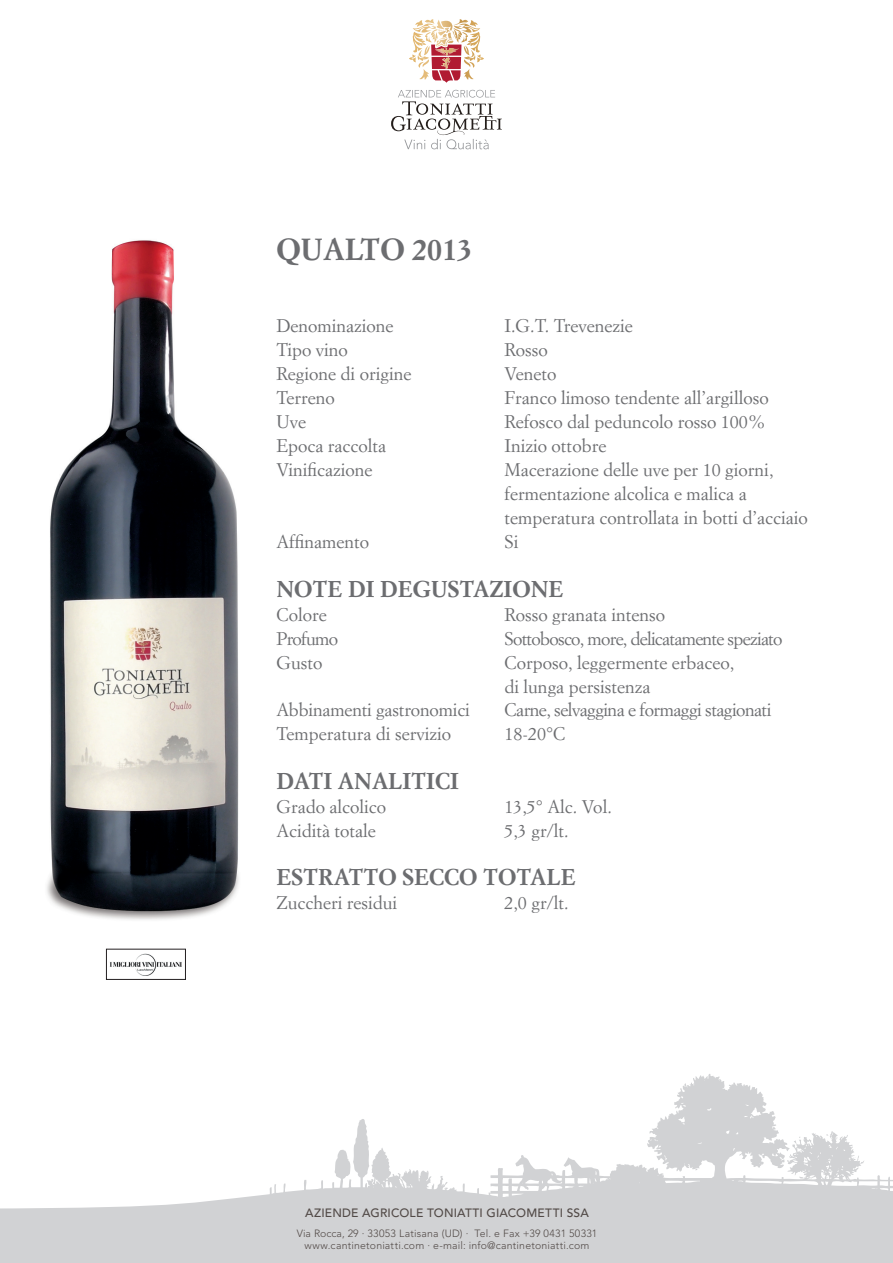
<style>
.page{position:relative;width:893px;height:1263px;background:#fff}
.page>*{position:absolute;margin:0;border:0;box-sizing:border-box;transform-origin:0 0}
.t1{font:700 30px "Simoncini Garamond";color:#6c6d70}
.t2{font:700 22.5px "Simoncini Garamond";color:#6c6d70}
.t3{font:18px/24px "Simoncini Garamond";color:#6c6d70}
.t4{font:18px "Simoncini Garamond";letter-spacing:-.04em;color:#6c6d70}
.t5{font:18px "Simoncini Garamond";letter-spacing:-.03em;color:#6c6d70}
.t6{font:500 12px "Avenir LT Std";letter-spacing:.015em;color:#524a47}
.t7{font:300 10.5px/12px "Avenir LT Std";letter-spacing:.02em;color:#524a47;text-align:center}
</style>
<div class="page">
<svg style="left:0;top:1074px;width:893px;height:189px"></svg>
<svg style="left:431px;top:45px;width:30px;height:38px"></svg>
<svg style="left:413px;top:19px;width:67px;height:14px"></svg>
<svg style="left:391px;top:90px;width:111px;height:59px"></svg>
<img style="left:47px;top:240px;width:192px;height:740px">
<img style="left:108px;top:951px;width:76px;height:26px">
<h1 class="t1" style="left:276px;top:231px;width:197px">QUALTO 2013</h1>
<p class="t3" style="left:276px;top:314px;width:119px">Denominazione</p>
<p class="t3" style="left:504px;top:314px;width:130px">I.G.T. Trevenezie</p>
<p class="t3" style="left:276px;top:338px;width:73px">Tipo vino</p>
<p class="t3" style="left:504px;top:338px;width:45px">Rosso</p>
<p class="t3" style="left:276px;top:362px;width:137px">Regione di origine</p>
<p class="t3" style="left:504px;top:362px;width:54px">Veneto</p>
<p class="t3" style="left:276px;top:386px;width:60px">Terreno</p>
<p class="t3" style="left:504px;top:386px;width:266px">Franco limoso tendente all’argilloso</p>
<p class="t3" style="left:276px;top:410px;width:31px">Uve</p>
<p class="t3" style="left:504px;top:410px;width:263px">Refosco dal peduncolo rosso 100%</p>
<p class="t3" style="left:276px;top:434px;width:111px">Epoca raccolta</p>
<p class="t3" style="left:504px;top:434px;width:103px">Inizio ottobre</p>
<p class="t3" style="left:276px;top:458px;width:98px">Vinificazione</p>
<p class="t3" style="left:504px;top:458px;width:305px">Macerazione delle uve per 10 giorni, fermentazione alcolica e malica a temperatura controllata in botti d’acciaio</p>
<p class="t3" style="left:276px;top:530px;width:94px">Affinamento</p>
<p class="t3" style="left:504px;top:530px;width:16px">Si</p>
<p class="t2" style="left:276px;top:574px;width:289px">NOTE DI DEGUSTAZIONE</p>
<p class="t3" style="left:276px;top:602px;width:52px">Colore</p>
<p class="t3" style="left:504px;top:602px;width:162px">Rosso granata intenso</p>
<p class="t4" style="left:276px;top:627px;width:63px">Profumo</p>
<p class="t4" style="left:504px;top:627px;width:280px">Sottobosco, more, delicatamente speziato</p>
<p class="t3" style="left:276px;top:650px;width:48px">Gusto</p>
<p class="t3" style="left:504px;top:650px;width:231px">Corposo, leggermente erbaceo, di lunga persistenza</p>
<p class="t3" style="left:276px;top:698px;width:195px">Abbinamenti gastronomici</p>
<p class="t5" style="left:504px;top:699px;width:268px">Carne, selvaggina e formaggi stagionati</p>
<p class="t3" style="left:276px;top:722px;width:176px">Temperatura di servizio</p>
<p class="t3" style="left:504px;top:722px;width:63px">18-20°C</p>
<p class="t2" style="left:276px;top:766px;width:184px">DATI ANALITICI</p>
<p class="t3" style="left:276px;top:794px;width:111px">Grado alcolico</p>
<p class="t3" style="left:504px;top:794px;width:109px">13,5° Alc. Vol.</p>
<p class="t3" style="left:276px;top:818px;width:101px">Acidità totale</p>
<p class="t3" style="left:504px;top:818px;width:66px">5,3 gr/lt.</p>
<p class="t2" style="left:276px;top:862px;width:301px">ESTRATTO SECCO TOTALE</p>
<p class="t3" style="left:276px;top:890px;width:122px">Zuccheri residui</p>
<p class="t3" style="left:504px;top:890px;width:66px">2,0 gr/lt.</p>
<p class="t6" style="left:305px;top:1206px;width:285px">AZIENDE AGRICOLE TONIATTI GIACOMETTI SSA</p>
<p class="t7" style="left:297px;top:1228px;width:302px">Via Rocca, 29 · 33053 Latisana (UD) · Tel. e Fax +39 0431 50331 www.cantinetoniatti.com · e-mail: info@cantinetoniatti.com</p>
</div>
